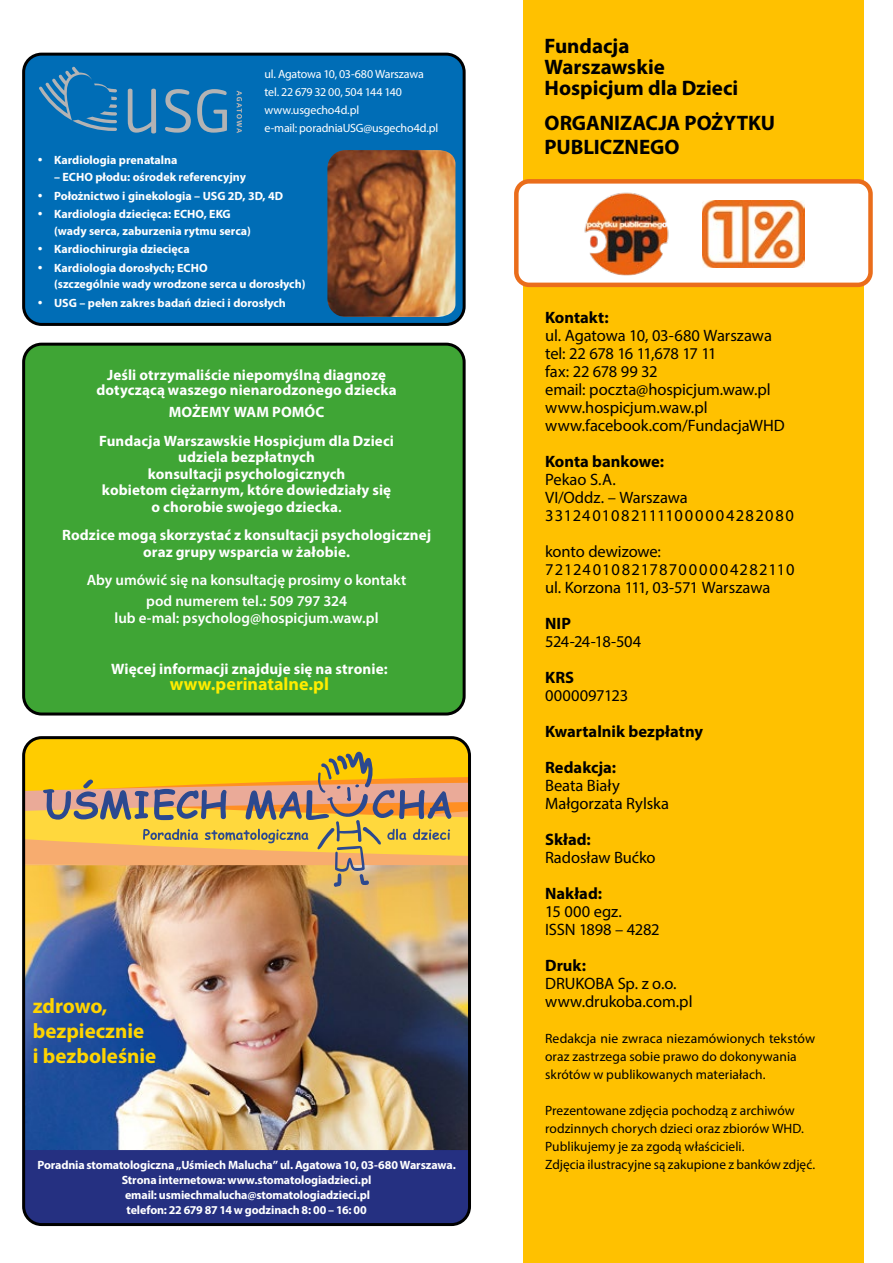
<style>
.page{position:relative;width:893px;height:1263px;background:#fff}
.page>*{position:absolute;margin:0;border:0;box-sizing:border-box;transform-origin:0 0}
.t1{font:700 21px/21px "Myriad Pro";color:#000}
.t2{font:700 21px/25.2px "Myriad Pro";color:#ffd400}
.t3{font:700 18px "Myriad Pro";color:#ffed00}
.t4{font:16.5px/18px "Myriad Pro";color:#000}
.t5{font:700 16.5px/36px "Myriad Pro";color:#000}
.t6{font:16.5px/18px "Myriad Pro";letter-spacing:.045em;color:#000}
.t7{font:16.5px "Myriad Pro";letter-spacing:-.03em;color:#000}
.t8{font:700 15.15px "Myriad Pro";letter-spacing:.005em;color:#fff}
.t9{font:700 15px/16.5px "Myriad Pro";letter-spacing:.005em;color:#fff;text-align:center}
.t10{font:600 15px/21px "Myriad Pro";color:#fff;text-align:center}
.t11{font:13.5px/18px "Myriad Pro";letter-spacing:.005em;color:#000}
.t12{font:700 12px/18.6px "Myriad Pro";color:#fff}
.t13{font:12px/18px "Myriad Pro";letter-spacing:-.015em;color:#fff}
.s1{font-weight:600}
</style>
<div class="page">
<div style="left:24px;top:54px;width:440px;height:270px;background:#006db6;border-radius:18px"></div>
<div style="left:22px;top:53px;width:444px;height:273px;border:3px solid #000;border-radius:18px"></div>
<div style="left:523px;top:0;width:340px;height:1263px;background:#ffc100"></div>
<div style="left:516px;top:181px;width:354px;height:104px;background:#fff;border-radius:13px"></div>
<div style="left:514px;top:179px;width:359px;height:108px;border:4px solid #ea6d1b;border-radius:13px"></div>
<img style="left:584px;top:192px;width:85px;height:83px">
<img style="left:703px;top:200px;width:101px;height:68px">
<img style="left:26px;top:887px;width:441px;height:263px">
<div style="left:26px;top:1150px;width:441px;height:72px;background:#253081"></div>
<svg style="left:26px;top:740px;width:441px;height:147px;background:#deb045"></svg>
<div style="left:22px;top:736px;width:449px;height:490px;border:3px solid #000;border-radius:18px"></div>
<div style="left:24px;top:344px;width:440px;height:370px;background:#3fa535;border-radius:18px"></div>
<div style="left:22px;top:343px;width:444px;height:372px;border:3px solid #000;border-radius:18px"></div>
<img style="left:327px;top:150px;width:128px;height:167px">
<svg style="left:128px;top:89px;width:99px;height:45px"></svg>
<svg style="left:237px;top:91px;width:5px;height:42px"></svg>
<svg style="left:39px;top:67px;width:78px;height:64px"></svg>
<p class="t13" style="left:265px;top:65px;width:175px">ul. Agatowa 10, 03-680 Warszawa tel. 22 679 32 00, 504 144 140 www.usgecho4d.pl<br>e-mail: poradniaUSG@usgecho4d.pl</p>
<p class="t12" style="left:54px;top:151px;width:125px">Kardiologia prenatalna</p>
<p class="t12" style="left:54px;top:167px;width:230px">– ECHO płodu: ośrodek referencyjny<br>Położnictwo i ginekologia – USG 2D, 3D, 4D<br>Kardiologia dziecięca: ECHO, EKG</p>
<p class="t12" style="left:54px;top:221px;width:198px">(wady serca, zaburzenia rytmu serca)<br>Kardiochirurgia dziecięca<br>Kardiologia dorosłych; ECHO</p>
<p class="t12" style="left:54px;top:275px;width:253px">(szczególnie wady wrodzone serca u dorosłych)<br>USG – pełen zakres badań dzieci i dorosłych</p>
<p class="t9" style="left:97px;top:367px;width:302px;line-height:15px">Jeśli otrzymaliście niepomyślną diagnozę dotyczącą waszego nienarodzonego dziecka</p>
<p class="t9" style="left:99px;top:397px;width:296px;line-height:28.5px">MOŻEMY WAM POMÓC<br>Fundacja Warszawskie Hospicjum dla Dzieci</p>
<p class="t9" style="left:102px;top:448px;width:291px">udziela bezpłatnych<br>konsultacji psychologicznych<br>kobietom ciężarnym, które dowiedziały się o chorobie swojego dziecka<span class="s1">.</span></p>
<p class="t9" style="left:62px;top:526px;width:371px">Rodzice mogą skorzystać z konsultacji psychologicznej oraz grupy wsparcia w żałobie.</p>
<p class="t10" style="left:87px;top:569px;width:321px">Aby umówić się na konsultację prosimy o kontakt pod numerem tel.: 509 797 324</p>
<p class="t10" style="left:115px;top:607px;width:266px">lub e-mal: psycholog@hospicjum.waw.pl</p>
<p class="t8" style="left:111px;top:659px;width:278px">Więcej informacji znajduje się na stronie:</p>
<h2 class="t3" style="left:170px;top:672px;width:161px">www.perinatalne.pl</h2>
<h1 class="t2" style="left:33px;top:992px;width:125px">zdrowo, bezpiecznie<br>i bezboleśnie</h1>
<p class="t12" style="left:37px;top:1157px;width:420px;line-height:15px;text-align:center">Poradnia stomatologiczna „Uśmiech Malucha” ul. Agatowa 10, 03-680 Warszawa.<br>Strona internetowa: www.stomatologiadzieci.pl<br>email: usmiechmalucha@stomatologiadzieci.pl<br>telefon: 22 679 87 14 w godzinach 8: 00 – 16: 00</p>
<h1 class="t1" style="left:545px;top:34px;width:195px">Fundacja<br>Warszawskie<br>Hospicjum dla Dzieci</h1>
<h1 class="t1" style="left:545px;top:110px;width:232px;line-height:24px">ORGANIZACJA POŻYTKU<br>PUBLICZNEGO</h1>
<h3 class="t5" style="left:545px;top:298px;width:65px">Kontakt:</h3>
<h3 class="t4" style="left:545px;top:326px;width:241px">ul. Agatowa 10, 03-680 Warszawa tel: 22 678 16 11,678 17 11<br>fax: 22 678 99 32<br>email: poczta@hospicjum.waw.pl www.hospicjum.waw.pl www.facebook.com/FundacjaWHD</h3>
<h3 class="t5" style="left:545px;top:442px;width:120px">Konta bankowe:</h3>
<h3 class="t6" style="left:545px;top:470px;width:250px">Pekao S.A.<br>VI/Oddz. – Warszawa<br>33124010821111000004282080</h3>
<h3 class="t4" style="left:545px;top:542px;width:251px">konto dewizowe:<br>72124010821787000004282110 ul. Korzona 111, 03-571 Warszawa</h3>
<h3 class="t5" style="left:545px;top:604px;width:27px">NIP</h3>
<h3 class="t7" style="left:545px;top:631px;width:98px">524-24-18-504</h3>
<h3 class="t5" style="left:545px;top:658px;width:31px">KRS</h3>
<h3 class="t4" style="left:545px;top:686px;width:85px">0000097123</h3>
<h3 class="t5" style="left:545px;top:712px;width:159px">Kwartalnik bezpłatny<br>Redakcja:</h3>
<h3 class="t4" style="left:545px;top:776px;width:125px">Beata Biały<br>Małgorzata Rylska</h3>
<h3 class="t5" style="left:545px;top:820px;width:47px">Skład:</h3>
<h3 class="t4" style="left:545px;top:848px;width:112px">Radosław Bućko</h3>
<h3 class="t5" style="left:545px;top:874px;width:59px">Nakład:</h3>
<h3 class="t4" style="left:545px;top:902px;width:116px">15 000 egz.<br>ISSN 1898 – 4282</h3>
<h3 class="t5" style="left:545px;top:946px;width:42px">Druk:</h3>
<h3 class="t4" style="left:545px;top:974px;width:149px">DRUKOBA Sp. z o.o. www.drukoba.com.pl</h3>
<p class="t11" style="left:545px;top:1029px;width:272px">Redakcja nie zwraca niezamówionych tekstów oraz zastrzega sobie prawo do dokonywania skrótów w publikowanych materiałach.</p>
<p class="t11" style="left:545px;top:1101px;width:272px">Prezentowane zdjęcia pochodzą z archiwów rodzinnych chorych dzieci oraz zbiorów WHD.<br>Publikujemy je za zgodą właścicieli.<br>Zdjęcia ilustracyjne są zakupione z banków zdjęć.</p>
</div>
